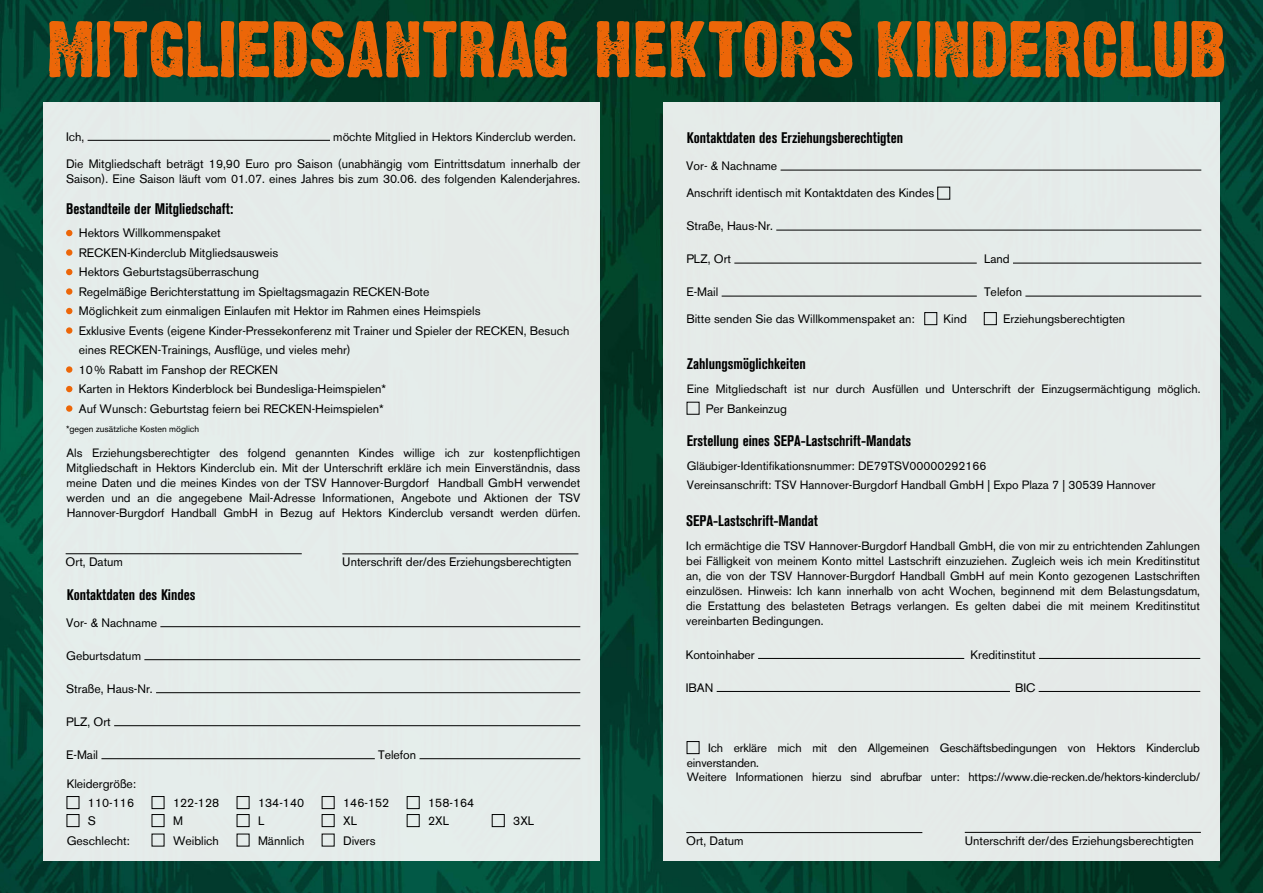
<style>
.page{position:relative;width:1263px;height:893px;background:#fff}
.page>*{position:absolute;margin:0;border:0;box-sizing:border-box;transform-origin:0 0}
.t1{font:70.5px "Dirty Headline";color:#ec6608}
.t2{font:700 condensed 15.3px "Akzidenz Grotesk BE";color:#000}
.t3{font:12.15px/19.5px "Akzidenz Grotesk BE";color:#000}
.t4{font:12px/15px "Akzidenz Grotesk BE";color:#000}
.t5{font:9px "Akzidenz Grotesk BE";color:#000}
</style>
<div class="page">
<img style="left:0;top:0;width:1263px;height:893px">
<div style="left:664px;top:102px;width:556px;height:759px;background:#e5ebe9"></div>
<div style="left:44px;top:102px;width:556px;height:759px;background:#e5ecea"></div>
<div style="left:687px;top:741px;width:12px;height:13px;border:1px solid #000"></div>
<hr style="left:965px;top:832px;width:236px;height:1px;background:#000">
<hr style="left:686px;top:832px;width:236px;height:1px;background:#000">
<hr style="left:66px;top:553px;width:236px;height:1px;background:#000">
<hr style="left:88px;top:140px;width:242px;height:1px;background:#000">
<hr style="left:780px;top:170px;width:421px;height:1px;background:#000">
<div style="left:937px;top:187px;width:13px;height:12px;border:1px solid #000"></div>
<hr style="left:776px;top:230px;width:425px;height:1px;background:#000">
<hr style="left:734px;top:263px;width:243px;height:1px;background:#000">
<hr style="left:1013px;top:263px;width:188px;height:1px;background:#000">
<hr style="left:722px;top:296px;width:255px;height:1px;background:#000">
<hr style="left:1025px;top:296px;width:176px;height:1px;background:#000">
<div style="left:924px;top:312px;width:13px;height:13px;border:1px solid #000"></div>
<div style="left:984px;top:312px;width:12px;height:13px;border:1px solid #000"></div>
<svg style="left:66px;top:230px;width:6px;height:6px"></svg>
<div style="left:66px;top:249px;width:6px;height:7px;background:#ec6608;border-radius:50%"></div>
<svg style="left:66px;top:269px;width:6px;height:6px"></svg>
<div style="left:66px;top:288px;width:6px;height:7px;background:#ec6608;border-radius:50%"></div>
<svg style="left:66px;top:308px;width:6px;height:6px"></svg>
<div style="left:66px;top:327px;width:6px;height:7px;background:#ec6608;border-radius:50%"></div>
<div style="left:66px;top:366px;width:6px;height:7px;background:#ec6608;border-radius:50%"></div>
<svg style="left:66px;top:386px;width:6px;height:6px"></svg>
<div style="left:66px;top:405px;width:6px;height:7px;background:#ec6608;border-radius:50%"></div>
<div style="left:67px;top:796px;width:12px;height:13px;border:1px solid #000"></div>
<div style="left:152px;top:796px;width:12px;height:13px;border:1px solid #000"></div>
<div style="left:237px;top:796px;width:12px;height:13px;border:1px solid #000"></div>
<div style="left:322px;top:796px;width:12px;height:13px;border:1px solid #000"></div>
<div style="left:407px;top:796px;width:12px;height:13px;border:1px solid #000"></div>
<div style="left:67px;top:814px;width:12px;height:13px;border:1px solid #000"></div>
<div style="left:152px;top:814px;width:12px;height:13px;border:1px solid #000"></div>
<div style="left:237px;top:814px;width:12px;height:13px;border:1px solid #000"></div>
<div style="left:322px;top:814px;width:12px;height:13px;border:1px solid #000"></div>
<div style="left:407px;top:814px;width:12px;height:13px;border:1px solid #000"></div>
<div style="left:492px;top:814px;width:12px;height:13px;border:1px solid #000"></div>
<hr style="left:342px;top:554px;width:236px;height:1px;background:#000">
<hr style="left:160px;top:626px;width:420px;height:1px;background:#000">
<hr style="left:144px;top:659px;width:436px;height:1px;background:#000">
<hr style="left:156px;top:692px;width:424px;height:1px;background:#000">
<hr style="left:114px;top:725px;width:466px;height:1px;background:#000">
<hr style="left:101px;top:758px;width:274px;height:1px;background:#000">
<hr style="left:419px;top:758px;width:161px;height:1px;background:#000">
<hr style="left:758px;top:658px;width:206px;height:1px;background:#000">
<hr style="left:1039px;top:658px;width:161px;height:1px;background:#000">
<hr style="left:717px;top:691px;width:293px;height:1px;background:#000">
<hr style="left:1039px;top:691px;width:161px;height:1px;background:#000">
<h1 class="t1" style="left:47px;top:12px;width:1181px">MITGLIEDSANTRAG HEKTORS KINDERCLUB</h1>
<p class="t3" style="left:66px;top:127px;width:20px">Ich,</p>
<p class="t3" style="left:333px;top:127px;width:244px">möchte Mitglied in Hektors Kinderclub werden.</p>
<p class="t3" style="left:66px;top:156px;width:516px;line-height:15.8px">Die Mitgliedschaft beträgt 19,90 Euro pro Saison (unabhängig vom Eintrittsdatum innerhalb der<br>Saison). Eine Saison läuft vom 01.07. eines Jahres bis zum 30.06. des folgenden Kalenderjahres.</p>
<p class="t3" style="left:686px;top:156px;width:92px">Vor- &amp; Nachname</p>
<p class="t3" style="left:686px;top:184px;width:249px">Anschrift identisch mit Kontaktdaten des Kindes</p>
<p class="t3" style="left:686px;top:217px;width:88px">Straße, Haus-Nr.</p>
<p class="t3" style="left:686px;top:249px;width:46px">PLZ, Ort</p>
<p class="t3" style="left:984px;top:250px;width:27px">Land</p>
<p class="t3" style="left:686px;top:283px;width:33px">E-Mail</p>
<p class="t3" style="left:984px;top:283px;width:40px">Telefon</p>
<p class="t3" style="left:686px;top:310px;width:230px">Bitte senden Sie das Willkommenspaket an:</p>
<p class="t3" style="left:944px;top:310px;width:25px">Kind</p>
<p class="t3" style="left:1003px;top:310px;width:124px">Erziehungsberechtigten</p>
<p class="t2" style="left:687px;top:132px;width:218px">Kontaktdaten des Erziehungsberechtigten</p>
<p class="t2" style="left:66px;top:203px;width:169px">Bestandteile der Mitgliedschaft:</p>
<p class="t3" style="left:79px;top:224px;width:492px">Hektors Willkommenspaket<br>RECKEN-Kinderclub Mitgliedsausweis<br>Hektors Geburtstagsüberraschung<br>Regelmäßige Berichterstattung im Spieltagsmagazin RECKEN-Bote<br>Möglichkeit zum einmaligen Einlaufen mit Hektor im Rahmen eines Heimspiels<br>Exklusive Events (eigene Kinder-Pressekonferenz mit Trainer und Spieler der RECKEN, Besuch eines RECKEN-Trainings, Ausflüge, und vieles mehr)<br>10 % Rabatt im Fanshop der RECKEN<br>Karten in Hektors Kinderblock bei Bundesliga-Heimspielen*<br>Auf Wunsch: Geburtstag feiern bei RECKEN-Heimspielen*</p>
<p class="t5" style="left:66px;top:425px;width:135px">*gegen zusätzliche Kosten möglich</p>
<p class="t2" style="left:687px;top:358px;width:121px">Zahlungsmöglichkeiten</p>
<p class="t4" style="left:687px;top:383px;width:515px">Eine Mitgliedschaft ist nur durch Ausfüllen und Unterschrift der Einzugsermächtigung möglich.</p>
<p class="t3" style="left:706px;top:400px;width:83px">Per Bankeinzug</p>
<p class="t2" style="left:687px;top:435px;width:226px">Erstellung eines SEPA-Lastschrift-Mandats</p>
<p class="t4" style="left:687px;top:456px;width:470px;line-height:19.5px">Gläubiger-Identifikationsnummer: DE79TSV00000292166<br>Vereinsanschrift: TSV Hannover-Burgdorf Handball GmbH | Expo Plaza 7 | 30539 Hannover</p>
<p class="t4" style="left:67px;top:445px;width:515px;text-align:justify">Als Erziehungsberechtigter des folgend genannten Kindes willige ich zur kostenpflichtigen Mitgliedschaft in Hektors Kinderclub ein. Mit der Unterschrift erkläre ich mein Einverständnis, dass meine Daten und die meines Kindes von der TSV Hannover-Burgdorf Handball GmbH verwendet werden und an die angegebene Mail-Adresse Informationen, Angebote und Aktionen der TSV Hannover-Burgdorf Handball GmbH in Bezug auf Hektors Kinderclub versandt werden dürfen.</p>
<p class="t2" style="left:686px;top:515px;width:133px">SEPA-Lastschrift-Mandat</p>
<p class="t4" style="left:686px;top:538px;width:515px;text-align:justify">Ich ermächtige die TSV Hannover-Burgdorf Handball GmbH, die von mir zu entrichtenden Zahlungen bei Fälligkeit von meinem Konto mittel Lastschrift einzuziehen. Zugleich weis ich mein Kreditinstitut an, die von der TSV Hannover-Burgdorf Handball GmbH auf mein Konto gezogenen Lastschriften einzulösen. Hinweis: Ich kann innerhalb von acht Wochen, beginnend mit dem Belastungsdatum, die Erstattung des belasteten Betrags verlangen. Es gelten dabei die mit meinem Kreditinstitut vereinbarten Bedingungen.</p>
<p class="t3" style="left:66px;top:553px;width:59px">Ort, Datum</p>
<p class="t3" style="left:342px;top:553px;width:231px">Unterschrift der/des Erziehungsberechtigten</p>
<p class="t2" style="left:67px;top:588px;width:130px">Kontaktdaten des Kindes</p>
<p class="t3" style="left:66px;top:613px;width:92px">Vor- &amp; Nachname</p>
<p class="t3" style="left:66px;top:647px;width:76px">Geburtsdatum</p>
<p class="t3" style="left:66px;top:680px;width:88px">Straße, Haus-Nr.</p>
<p class="t3" style="left:66px;top:712px;width:46px">PLZ, Ort</p>
<p class="t3" style="left:66px;top:746px;width:33px">E-Mail</p>
<p class="t3" style="left:378px;top:746px;width:40px">Telefon</p>
<p class="t3" style="left:686px;top:646px;width:71px">Kontoinhaber</p>
<p class="t3" style="left:971px;top:646px;width:67px">Kreditinstitut</p>
<p class="t3" style="left:686px;top:679px;width:29px">IBAN</p>
<p class="t3" style="left:1015px;top:679px;width:22px">BIC</p>
<p class="t4" style="left:687px;top:742px;width:515px;line-height:14.4px;text-indent:21px">Ich erkläre mich mit den Allgemeinen Geschäftsbedingungen von Hektors Kinderclub einverstanden.<br>Weitere Informationen hierzu sind abrufbar unter: https://www.die-recken.de/hektors-kinderclub/</p>
<p class="t3" style="left:67px;top:775px;width:71px;text-align:right">Kleidergröße:<br>110-116</p>
<p class="t3" style="left:173px;top:793px;width:48px">122-128</p>
<p class="t3" style="left:258px;top:793px;width:48px">134-140</p>
<p class="t3" style="left:343px;top:793px;width:48px">146-152</p>
<p class="t3" style="left:428px;top:793px;width:48px">158-164</p>
<p class="t3" style="left:88px;top:812px;width:10px">S</p>
<p class="t3" style="left:173px;top:812px;width:11px">M</p>
<p class="t3" style="left:258px;top:812px;width:8px">L</p>
<p class="t3" style="left:343px;top:812px;width:15px">XL</p>
<p class="t3" style="left:428px;top:811px;width:23px">2XL</p>
<p class="t3" style="left:513px;top:811px;width:23px">3XL</p>
<p class="t3" style="left:67px;top:832px;width:65px">Geschlecht:</p>
<p class="t3" style="left:173px;top:832px;width:47px">Weiblich</p>
<p class="t3" style="left:258px;top:832px;width:48px">Männlich</p>
<p class="t3" style="left:343px;top:832px;width:34px">Divers</p>
<p class="t3" style="left:686px;top:832px;width:59px">Ort, Datum</p>
<p class="t3" style="left:965px;top:832px;width:231px">Unterschrift der/des Erziehungsberechtigten</p>
</div>
